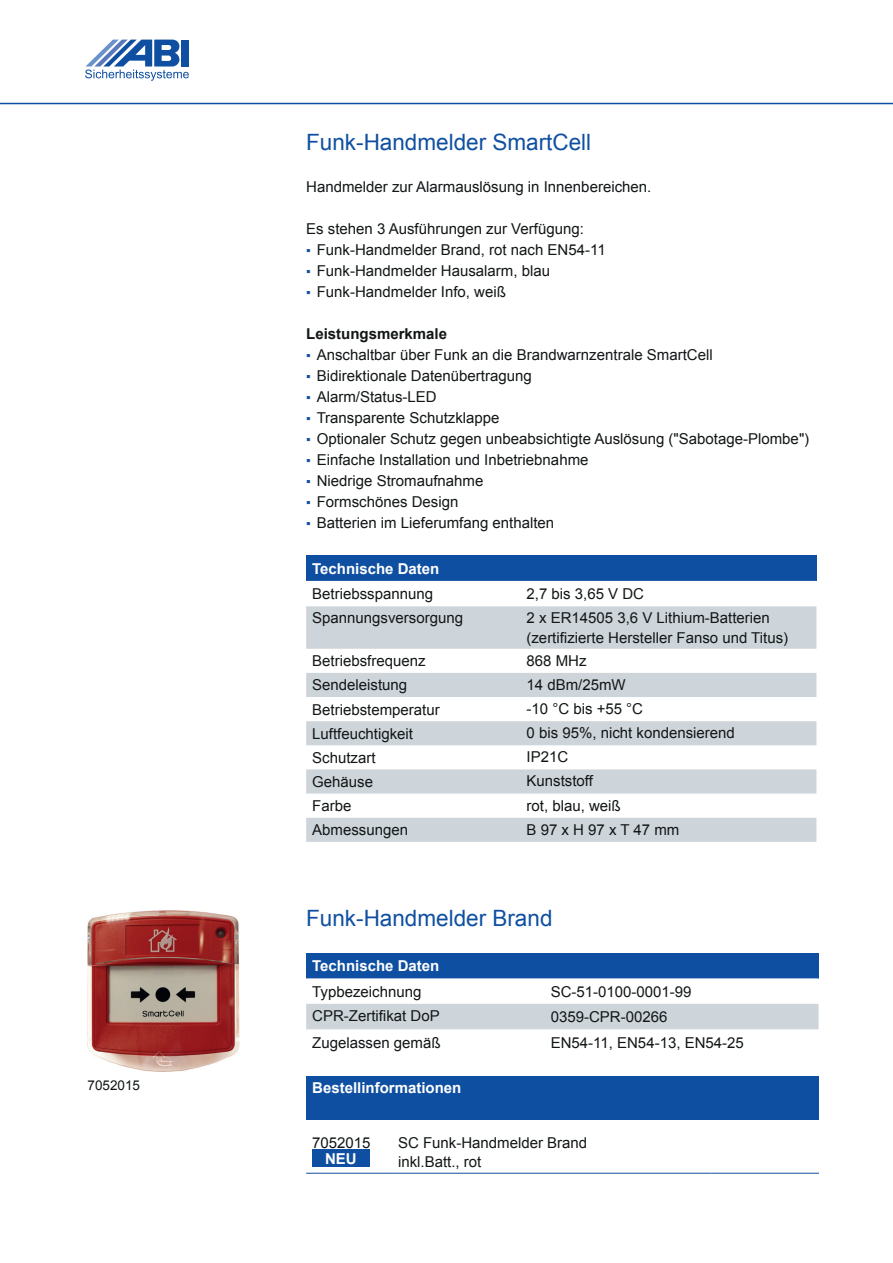
<style>
.page{position:relative;width:893px;height:1263px;background:#fff}
.page>*{position:absolute;margin:0;border:0;box-sizing:border-box;transform-origin:0 0}
.t1{font:22.5px "Arial";color:#0f4fa1}
.t2{font:15px/19.5px "Arial";color:#121617}
.t3{font:700 15px "Arial";color:#fff}
.t4{font:700 15px "Arial";color:#121617}
.t5{font:13.5px "Arial";color:#121617}
.s1{font-size:13.5px;color:#0f4fa1}
</style>
<div class="page">
<hr style="left:0;top:103px;width:893px;height:1px;background:#0f4fa1">
<svg style="left:85px;top:40px;width:104px;height:41px"></svg>
<div style="left:306px;top:555px;width:510px;height:26px;background:#0f4fa1"></div>
<svg style="left:306px;top:606px;width:510px;height:236px;fill:#ced5da"></svg>
<div style="left:306px;top:953px;width:513px;height:25px;background:#0f4fa1"></div>
<svg style="left:306px;top:978px;width:513px;height:52px"></svg>
<div style="left:306px;top:1076px;width:513px;height:44px;background:#0f4fa1"></div>
<hr style="left:306px;top:1173px;width:86px;height:1px;background:#0f4fa1">
<hr style="left:392px;top:1173px;width:319px;height:1px;background:#0f4fa1">
<hr style="left:711px;top:1173px;width:108px;height:1px;background:#0f4fa1">
<div style="left:312px;top:1149px;width:58px;height:18px;background:#0f4fa1"></div>
<img style="left:88px;top:911px;width:152px;height:160px">
<p class="t5" style="left:88px;top:1076px;width:54px">7052015</p>
<h1 class="t1" style="left:306px;top:128px;width:287px">Funk-Handmelder SmartCell</h1>
<p class="t2" style="left:306px;top:177px;width:347px">Handmelder zur Alarmauslösung in Innenbereichen.</p>
<p class="t2" style="left:306px;top:219px;width:279px">Es stehen 3 Ausführungen zur Verfügung:</p>
<p class="t2" style="left:306px;top:240px;width:301px"><span class="s1">▪</span> Funk-Handmelder Brand, rot nach EN54-11</p>
<p class="t2" style="left:306px;top:261px;width:245px"><span class="s1">▪</span> Funk-Handmelder Hausalarm, blau</p>
<p class="t2" style="left:306px;top:282px;width:201px"><span class="s1">▪</span> Funk-Handmelder Info, weiß</p>
<p class="t4" style="left:306px;top:324px;width:142px">Leistungsmerkmale</p>
<p class="t2" style="left:306px;top:345px;width:408px"><span class="s1">▪</span> Anschaltbar über Funk an die Brandwarnzentrale SmartCell</p>
<p class="t2" style="left:306px;top:366px;width:227px"><span class="s1">▪</span> Bidirektionale Datenübertragung</p>
<p class="t2" style="left:306px;top:387px;width:132px"><span class="s1">▪</span> Alarm/Status-LED</p>
<p class="t2" style="left:306px;top:408px;width:195px"><span class="s1">▪</span> Transparente Schutzklappe</p>
<p class="t2" style="left:306px;top:429px;width:505px"><span class="s1">▪</span> Optionaler Schutz gegen unbeabsichtigte Auslösung ("Sabotage-Plombe")</p>
<p class="t2" style="left:306px;top:450px;width:284px"><span class="s1">▪</span> Einfache Installation und Inbetriebnahme</p>
<p class="t2" style="left:306px;top:471px;width:179px"><span class="s1">▪</span> Niedrige Stromaufnahme</p>
<p class="t2" style="left:306px;top:492px;width:154px"><span class="s1">▪</span> Formschönes Design</p>
<p class="t2" style="left:306px;top:513px;width:250px"><span class="s1">▪</span> Batterien im Lieferumfang enthalten</p>
<p class="t3" style="left:312px;top:558px;width:129px">Technische Daten</p>
<p class="t2" style="left:312px;top:584px;width:122px">Betriebsspannung</p>
<p class="t2" style="left:526px;top:584px;width:119px">2,7 bis 3,65 V DC</p>
<p class="t2" style="left:312px;top:608px;width:152px">Spannungsversorgung</p>
<p class="t2" style="left:526px;top:608px;width:263px">2 x ER14505 3,6 V Lithium-Batterien (zertifizierte Hersteller Fanso und Titus)</p>
<p class="t2" style="left:312px;top:651px;width:115px">Betriebsfrequenz</p>
<p class="t2" style="left:526px;top:651px;width:62px">868 MHz</p>
<p class="t2" style="left:312px;top:675px;width:97px">Sendeleistung</p>
<p class="t2" style="left:526px;top:675px;width:101px">14 dBm/25mW</p>
<p class="t2" style="left:312px;top:700px;width:129px">Betriebstemperatur</p>
<p class="t2" style="left:526px;top:699px;width:118px">-10 °C bis +55 °C</p>
<p class="t2" style="left:312px;top:724px;width:102px">Luftfeuchtigkeit</p>
<p class="t2" style="left:526px;top:723px;width:210px">0 bis 95%, nicht kondensierend</p>
<p class="t2" style="left:312px;top:748px;width:65px">Schutzart</p>
<p class="t2" style="left:526px;top:747px;width:43px">IP21C</p>
<p class="t2" style="left:312px;top:772px;width:62px">Gehäuse</p>
<p class="t2" style="left:526px;top:771px;width:68px">Kunststoff</p>
<p class="t2" style="left:312px;top:796px;width:41px">Farbe</p>
<p class="t2" style="left:526px;top:796px;width:96px">rot, blau, weiß</p>
<p class="t2" style="left:312px;top:820px;width:97px">Abmessungen</p>
<p class="t2" style="left:526px;top:820px;width:154px">B 97 x H 97 x T 47 mm</p>
<h1 class="t1" style="left:306px;top:903px;width:248px">Funk-Handmelder Brand</h1>
<p class="t3" style="left:312px;top:956px;width:129px">Technische Daten</p>
<p class="t2" style="left:312px;top:982px;width:111px">Typbezeichnung</p>
<p class="t2" style="left:551px;top:982px;width:142px">SC-51-0100-0001-99</p>
<p class="t2" style="left:312px;top:1006px;width:129px">CPR-Zertifikat DoP</p>
<p class="t2" style="left:551px;top:1007px;width:118px">0359-CPR-00266</p>
<p class="t2" style="left:312px;top:1033px;width:130px">Zugelassen gemäß</p>
<p class="t2" style="left:551px;top:1033px;width:195px">EN54-11, EN54-13, EN54-25</p>
<p class="t3" style="left:312px;top:1077px;width:151px">Bestellinformationen</p>
<p class="t2" style="left:312px;top:1133px;width:60px">7052015</p>
<p class="t3" style="left:325px;top:1148px;width:33px">NEU</p>
<p class="t2" style="left:398px;top:1133px;width:191px">SC Funk-Handmelder Brand inkl.Batt., rot</p>
</div>
